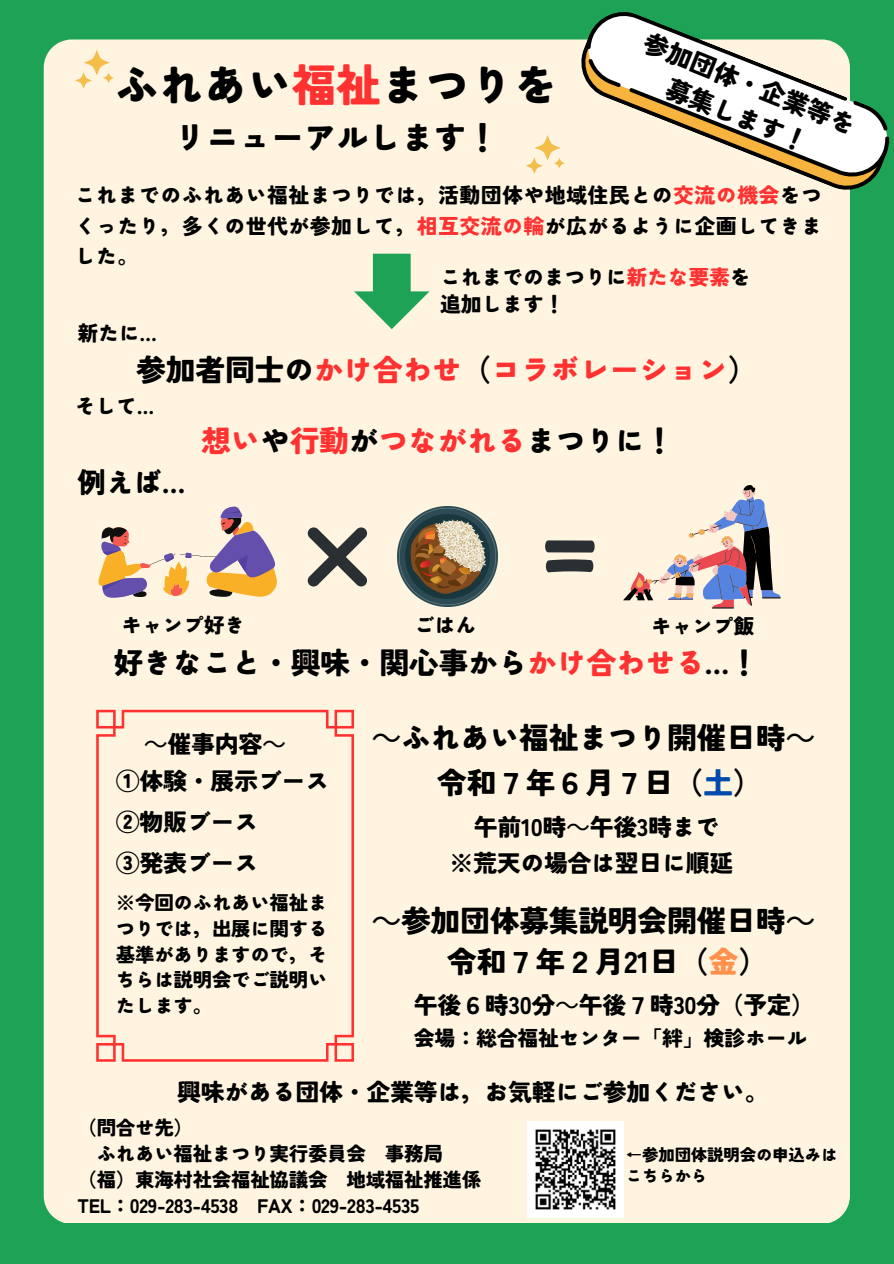
<style>
.page{position:relative;width:894px;height:1264px;background:#fff}
.page>*{position:absolute;margin:0;border:0;box-sizing:border-box;transform-origin:0 0}
.t1{font:900 45px "Tsunagi Gothic";letter-spacing:-.015em;color:#000}
.t2{font:900 33px "Tsunagi Gothic";letter-spacing:-.015em;color:#000}
.t3{font:900 30px "Tsunagi Gothic";letter-spacing:-.015em;color:#000}
.t4{font:900 30px "Tsunagi Gothic";letter-spacing:-.015em;color:#ff3131}
.t5{font:900 28.5px "Tsunagi Gothic";color:#000}
.t6{font:900 25.5px/33.8px "Tsunagi Gothic";color:#000;text-align:center}
.t7{font:900 24px "Tsunagi Gothic";letter-spacing:-.015em;color:#000}
.t8{font:900 21px/30.3px "Tsunagi Gothic";letter-spacing:-.015em;color:#000;text-align:justify}
.t9{font:900 19.5px/25.8px "Tsunagi Gothic";letter-spacing:-.015em;color:#000;text-align:justify}
.t10{font:900 16.5px "Tsunagi Gothic";letter-spacing:-.015em;color:#000}
.s1{color:#ff3131}
.s2{color:#000}
.s3{font-family:"Noto Sans CJ Ksc";font-weight:400}
.s4{color:#004aad}
.s5{color:#ff914d}
</style>
<div class="page">
<div style="left:0;top:0;width:893px;height:1263px;background:#1da256"></div>
<div style="left:44px;top:39px;width:805px;height:1184px;background:#fff4e0;border-radius:28px"></div>
<svg style="left:354px;top:254px;width:75px;height:75px"></svg>
<svg style="left:307px;top:527px;width:60px;height:59px"></svg>
<svg style="left:98px;top:506px;width:179px;height:91px"></svg>
<img style="left:397px;top:506px;width:100px;height:100px">
<svg style="left:545px;top:540px;width:49px;height:12px"></svg>
<svg style="left:545px;top:559px;width:48px;height:13px"></svg>
<svg style="left:623px;top:485px;width:157px;height:123px"></svg>
<svg style="left:583px;top:12px;width:307px;height:175px"></svg>
<svg style="left:96px;top:709px;width:258px;height:352px"></svg>
<img style="left:527px;top:1121px;width:96px;height:96px">
<svg style="left:75px;top:50px;width:39px;height:39px"></svg>
<svg style="left:526px;top:135px;width:39px;height:39px"></svg>
<p class="t6" style="left:651px;top:26px;width:228px;rotate:22deg">参加団体・企業等を募集します！</p>
<h3 class="t8" style="left:75px;top:180px;width:748px">これまでのふれあい福祉まつりでは，活動団体や地域住民との<span class="s1">交流の機会</span>をつくったり，多くの世代が参加して，<span class="s1">相互交流の輪</span>が広がるように企画してきました。</h3>
<p class="t8" style="left:440px;top:263px;width:312px;line-height:27px">これまでのまつりに<span class="s1">新たな要素</span>を追加します！</p>
<h1 class="t8" style="left:77px;top:318px;width:81px">新たに…</h1>
<p class="t1" style="left:114px;top:63px;width:445px">ふれあい<span class="s1">福祉</span>まつりを</p>
<p class="t2" style="left:173px;top:121px;width:327px">リニューアルします！</p>
<h4 class="t4" style="left:136px;top:354px;width:622px"><span class="s2">参加者同士の</span>かけ合わせ<span class="s2">（</span>コラボレーション<span class="s2">）</span></h4>
<h4 class="t8" style="left:75px;top:391px;width:81px">そして…</h4>
<h4 class="t5" style="left:77px;top:467px;width:109px">例えば…</h4>
<p class="t4" style="left:201px;top:425px;width:475px">想い<span class="s2">や</span>行動<span class="s2">が</span>つながれる<span class="s2">まつりに！</span></p>
<h1 class="t8" style="left:121px;top:609px;width:126px">キャンプ好き</h1>
<h4 class="t8" style="left:414px;top:609px;width:64px">ごはん</h4>
<h1 class="t8" style="left:650px;top:610px;width:105px">キャンプ飯</h1>
<h2 class="t3" style="left:113px;top:648px;width:647px">好きなこと・興味・関心事から<span class="s1">かけ合わせる</span>…！</h2>
<p class="t7" style="left:144px;top:731px;width:142px"><span class="s3">～</span>催事内容<span class="s3">～</span></p>
<p class="t7" style="left:116px;top:769px;width:215px">①体験・展示ブース</p>
<p class="t7" style="left:116px;top:810px;width:144px">②物販ブース</p>
<p class="t7" style="left:116px;top:850px;width:144px">③発表ブース</p>
<h4 class="t9" style="left:116px;top:889px;width:213px">※今回のふれあい福祉まつりでは，出展に関する基準がありますので，そちらは説明会でご説明いたします。</h4>
<h4 class="t3" style="left:371px;top:722px;width:443px"><span class="s3">～</span>ふれあい福祉まつり開催日時<span class="s3">～</span></h4>
<h4 class="t3" style="left:437px;top:768px;width:327px">令和７年６月７日（<span class="s4">土</span>）</h4>
<h1 class="t7" style="left:473px;top:814px;width:247px">午前10時<span class="s3">～</span>午後3時まで</h1>
<p class="t7" style="left:449px;top:850px;width:285px">※荒天の場合は翌日に順延</p>
<h3 class="t3" style="left:371px;top:905px;width:443px"><span class="s3">～</span>参加団体募集説明会開催日時<span class="s3">～</span></h3>
<h3 class="t3" style="left:446px;top:946px;width:322px">令和７年２月21日（<span class="s5">金</span>）</h3>
<h3 class="t7" style="left:414px;top:992px;width:402px">午後６時30分<span class="s3">～</span>午後７時30分（予定）</h3>
<h4 class="t8" style="left:414px;top:1023px;width:395px">会場：総合福祉センター「絆」検診ホール</h4>
<h3 class="t7" style="left:177px;top:1079px;width:593px">興味がある団体・企業等は，お気軽にご参加ください。</h3>
<h1 class="t9" style="left:77px;top:1114px;width:117px">（問合せ先）</h1>
<h1 class="t9" style="left:97px;top:1140px;width:347px">ふれあい福祉まつり実行委員会 事務局</h1>
<h1 class="t9" style="left:77px;top:1166px;width:405px">（福）東海村社会福祉協議会 地域福祉推進係</h1>
<h1 class="t9" style="left:77px;top:1192px;width:343px">TEL：029-283-4538 FAX：029-283-4535</h1>
<h1 class="t10" style="left:625px;top:1146px;width:213px">←参加団体説明会の申込みは</h1>
<h3 class="t10" style="left:625px;top:1167px;width:83px">こちらから</h3>
</div>
